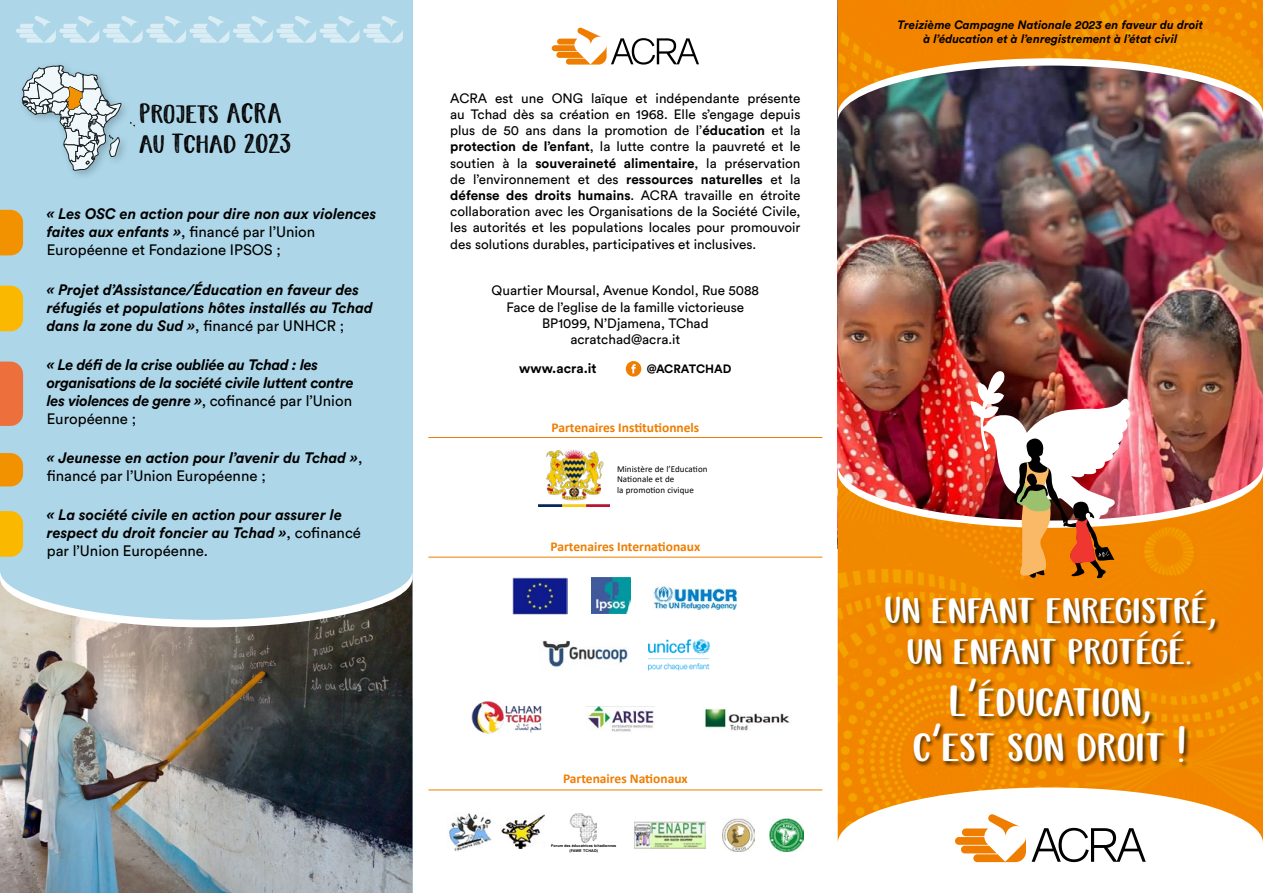
<style>
.page{position:relative;width:1263px;height:893px;background:#fff}
.page>*{position:absolute;margin:0;border:0;box-sizing:border-box;transform-origin:0 0}
.t1{font:700 46.5px/45px "Brotherley";color:#fff;text-align:center}
.t2{font:700 42.15px/40.7px "Brotherley";color:#fff;text-align:center}
.t3{font:30px/30px "Brotherley Rough";color:#000}
.t4{font:italic 700 15px/18px "Circular Std";color:#000}
.t5{font:italic 700 15px/18px "Circular Std";letter-spacing:-.02em;color:#000}
.t6{font:13.5px/16.2px "Circular Std";color:#000;text-align:center}
.t7{font:700 13.5px "Calibri";color:#ef7d00}
.t8{font:700 13.5px "Circular Std";color:#000}
.t9{font:italic 700 12px/14.4px "Circular Std";color:#000;text-align:center}
.t10{font:700 12px "Circular Std";color:#000}
.t11{font:9px/10.5px "Calibri";letter-spacing:.01em;color:#000}
.t12{font:700 3.75px/4.5px "Arial";color:#000;text-align:center}
.s1{font-weight:400;font-style:normal}
.s2{font-weight:700}
</style>
<div class="page">
<div style="left:0;top:0;width:412px;height:893px;background:#add7e9"></div>
<img style="left:0;top:578px;width:412px;height:315px">
<svg style="left:552px;top:27px;width:147px;height:38px"></svg>
<div style="left:626px;top:361px;width:15px;height:16px;background:#ef7d00;border-radius:50%"></div>
<svg style="left:631px;top:364px;width:5px;height:9px"></svg>
<hr style="left:428px;top:437px;width:394px;height:1px;background:#ef7d00">
<hr style="left:428px;top:557px;width:394px;height:1px;background:#ef7d00">
<hr style="left:428px;top:789px;width:394px;height:1px;background:#ef7d00">
<svg style="left:16px;top:16px;width:387px;height:27px"></svg>
<img style="left:539px;top:449px;width:71px;height:57px">
<img style="left:838px;top:122px;width:425px;height:343px">
<svg style="left:1032px;top:851px;width:114px;height:11px"></svg>
<svg style="left:961px;top:851px;width:65px;height:11px"></svg>
<img style="left:838px;top:465px;width:425px;height:7px">
<svg style="left:955px;top:843px;width:187px;height:8px"></svg>
<img style="left:838px;top:472px;width:425px;height:369px">
<img style="left:838px;top:114px;width:425px;height:8px">
<svg style="left:838px;top:111px;width:425px;height:3px"></svg>
<img style="left:838px;top:0;width:425px;height:111px">
<img style="left:653px;top:586px;width:85px;height:23px">
<img style="left:512px;top:577px;width:56px;height:38px">
<img style="left:591px;top:578px;width:40px;height:36px">
<img style="left:648px;top:639px;width:62px;height:31px">
<img style="left:542px;top:641px;width:86px;height:26px">
<svg style="left:0;top:210px;width:23px;height:45px"></svg>
<svg style="left:0;top:286px;width:23px;height:45px"></svg>
<svg style="left:0;top:362px;width:23px;height:64px"></svg>
<svg style="left:0;top:453px;width:23px;height:33px"></svg>
<svg style="left:0;top:511px;width:23px;height:46px"></svg>
<img style="left:448px;top:813px;width:44px;height:38px">
<img style="left:501px;top:814px;width:43px;height:34px">
<img style="left:570px;top:813px;width:26px;height:29px">
<img style="left:722px;top:819px;width:32px;height:32px">
<img style="left:770px;top:818px;width:33px;height:34px">
<img style="left:635px;top:822px;width:70px;height:27px">
<img style="left:704px;top:708px;width:86px;height:23px">
<img style="left:588px;top:707px;width:66px;height:25px">
<img style="left:472px;top:701px;width:70px;height:33px">
<svg style="left:22px;top:65px;width:99px;height:106px"></svg>
<img style="left:971px;top:371px;width:163px;height:207px">
<div style="left:885px;top:589px;width:335px;height:179px;background:#000;opacity:.63"></div>
<h3 class="t3" style="left:140px;top:98px;width:153px">Projets ACRA au Tchad 2023</h3>
<p class="t4" style="left:47px;top:205px;width:331px">« Les OSC en action pour dire non aux violences faites aux enfants »<span class="s1">, financé par l’Union<br>Européenne et Fondazione IPSOS ;</span></p>
<p class="t4" style="left:47px;top:280px;width:328px">« Projet d’Assistance/Éducation en faveur des réfugiés et populations hôtes installés au Tchad dans la zone du Sud »<span class="s1">, financé par UNHCR ;</span></p>
<p class="t5" style="left:47px;top:355px;width:309px">« Le défi de la crise oubliée au Tchad : les organisations de la société civile luttent contre les violences de genre »<span class="s1">, cofinancé par l’Union Européenne ;</span></p>
<p class="t4" style="left:47px;top:449px;width:317px">« Jeunesse en action pour l’avenir du Tchad »<span class="s1">, financé par l’Union Européenne ;</span></p>
<p class="t4" style="left:47px;top:506px;width:316px">« La société civile en action pour assurer le respect du droit foncier au Tchad »<span class="s1">, cofinancé par l’Union Européenne.</span></p>
<p class="t6" style="left:450px;top:90px;width:352px;text-align:justify">ACRA est une ONG laïque et indépendante présente au Tchad dès sa création en 1968. Elle s’engage depuis plus de 50 ans dans la promotion de l’<span class="s2">éducation</span> et la <span class="s2">protection de l’enfant</span>, la lutte contre la pauvreté et le soutien à la <span class="s2">souveraineté alimentaire</span>, la préservation de l’environnement et des <span class="s2">ressources naturelles</span> et la <span class="s2">défense des droits humains</span>. ACRA travaille en étroite collaboration avec les Organisations de la Société Civile, les autorités et les populations locales pour promouvoir des solutions durables, participatives et inclusives.</p>
<p class="t6" style="left:492px;top:282px;width:269px">Quartier Moursal, Avenue Kondol, Rue 5088<br>Face de l’eglise de la famille victorieuse<br>BP1099, N’Djamena, TChad acratchad@acra.it</p>
<p class="t8" style="left:519px;top:360px;width:79px">www.acra.it</p>
<p class="t10" style="left:647px;top:361px;width:86px">@ACRATCHAD</p>
<p class="t7" style="left:551px;top:418px;width:149px">Partenaires Institutionnels</p>
<p class="t11" style="left:617px;top:463px;width:92px">Ministère de l’Education<br>Nationale et de<br>la promotion civique</p>
<p class="t7" style="left:550px;top:536px;width:151px">Partenaires Internationaux</p>
<p class="t7" style="left:563px;top:769px;width:126px">Partenaires Nationaux</p>
<p class="t12" style="left:551px;top:843px;width:66px">Forum des éducatrices tchadiennes (FAWE TCHAD)</p>
<p class="t9" style="left:897px;top:17px;width:307px">Treizième Campagne Nationale 2023 en faveur du droit à l’éducation et à l’enregistrement à l’état civil</p>
<h2 class="t2" style="left:885px;top:587px;width:331px">UN ENFANT ENREGISTRÉ,<br>UN ENFANT PROTÉGÉ.</h2>
<h1 class="t1" style="left:914px;top:676px;width:275px">L’ÉDUCATION,<br>C’EST SON DROIT !</h1>
</div>
